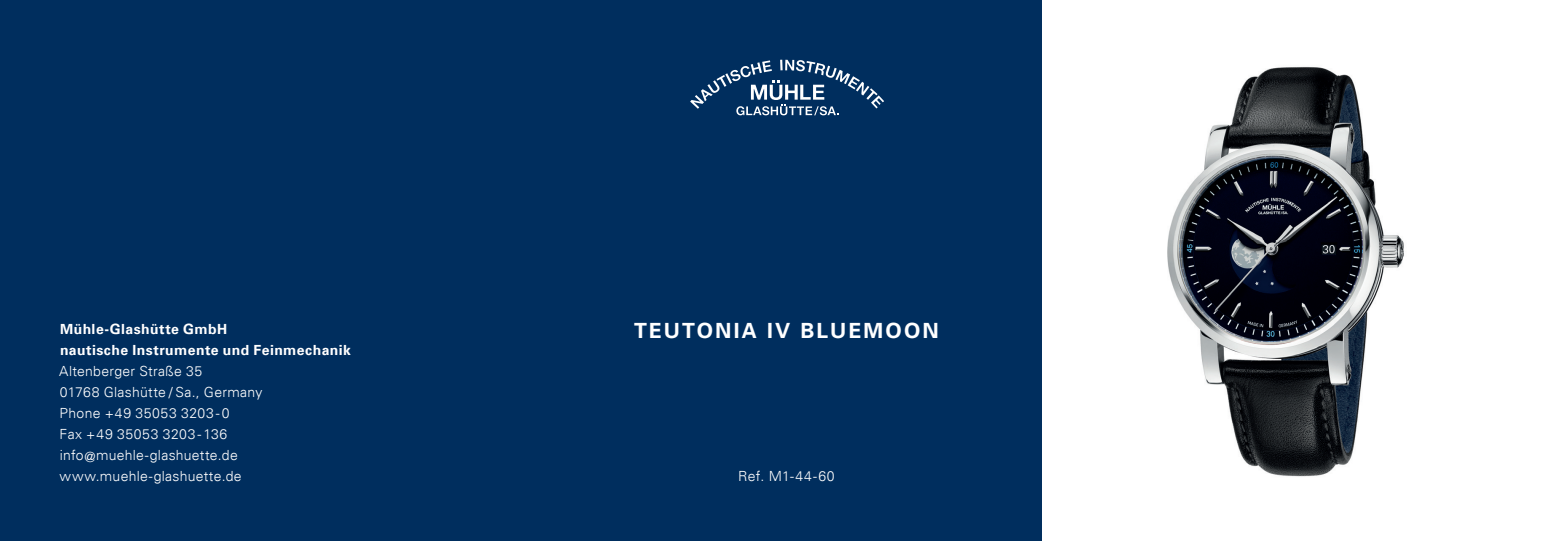
<style>
.page{position:relative;width:1553px;height:541px;background:#fff}
.page>*{position:absolute;margin:0;border:0;box-sizing:border-box;transform-origin:0 0}
.t1{font:700 21px "Univers LT";letter-spacing:.1em;color:#fff}
.t2{font:300 14px/21px "Univers LT";letter-spacing:.02em;color:#fff}
.t3{font:700 14px "Univers LT";letter-spacing:.03em;color:#fff}
</style>
<div class="page">
<div style="left:0;top:0;width:1042px;height:541px;background:#002e5e"></div>
<img style="left:1167px;top:67px;width:237px;height:410px">
<svg style="left:690px;top:60px;width:194px;height:55px"></svg>
<p class="t3" style="left:60px;top:321px;width:169px">Mühle-Glashütte GmbH</p>
<h1 class="t1" style="left:634px;top:318px;width:306px">TEUTONIA IV BLUEMOON</h1>
<p class="t3" style="left:60px;top:342px;width:292px">nautische Instrumente und Feinmechanik</p>
<p class="t2" style="left:59px;top:361px;width:205px">Altenberger Straße 35<br>01768 Glashütte / Sa., Germany<br>Phone +49 35053 3203 - 0<br>Fax +49 35053 3203 - 136 info@muehle-glashuette.de www.muehle-glashuette.de</p>
<p class="t2" style="left:738px;top:466px;width:98px">Ref. M1-44-60</p>
</div>
